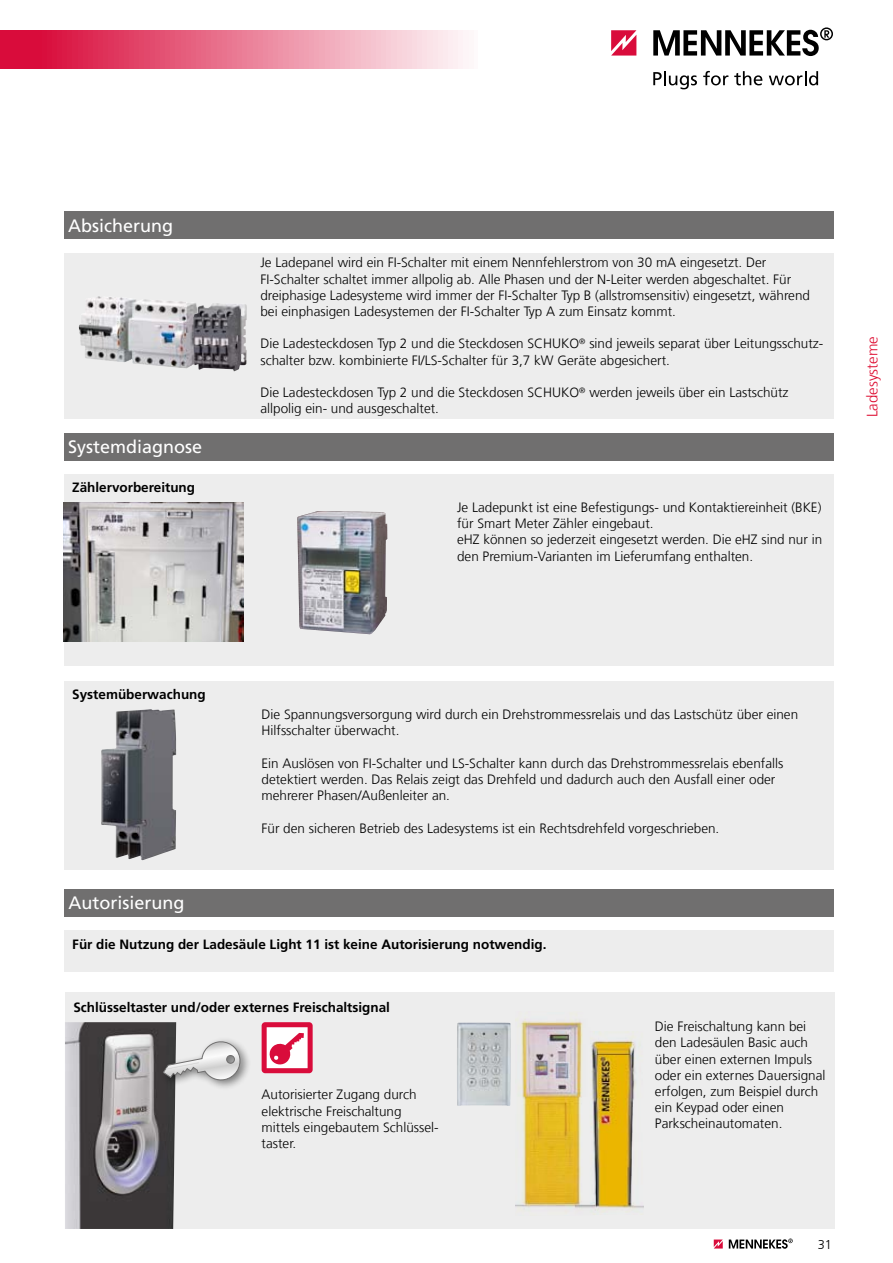
<style>
.page{position:relative;width:893px;height:1263px;background:#fff}
.page>*{position:absolute;margin:0;border:0;box-sizing:border-box;transform-origin:0 0}
.t1{font:18px "Frutiger LT Com";color:#fff}
.t2{font:300 15px "Frutiger LT Com";color:#dd0b2f}
.t3{font:300 13.5px/16.2px "Frutiger LT Com";color:#000}
.t4{font:700 13.5px "Frutiger LT Com";color:#000}
.t5{font:300 12.75px "Frutiger LT Com";color:#000}
</style>
<div class="page">
<svg style="left:611px;top:30px;width:25px;height:26px"></svg>
<svg style="left:653px;top:27px;width:180px;height:29px"></svg>
<svg style="left:653px;top:71px;width:44px;height:18px"></svg>
<svg style="left:703px;top:71px;width:25px;height:14px"></svg>
<svg style="left:734px;top:71px;width:28px;height:14px"></svg>
<svg style="left:769px;top:71px;width:49px;height:14px"></svg>
<svg style="left:714px;top:1239px;width:9px;height:9px"></svg>
<svg style="left:729px;top:1238px;width:64px;height:11px"></svg>
<div style="left:0;top:30px;width:478px;height:39px;background:linear-gradient(to right,#d6002d,#fefbfc)"></div>
<div style="left:64px;top:253px;width:769px;height:166px;background:#ededed"></div>
<div style="left:64px;top:212px;width:769px;height:27px;background:#706f6f"></div>
<img style="left:79px;top:296px;width:114px;height:72px">
<img style="left:193px;top:303px;width:54px;height:68px">
<div style="left:64px;top:474px;width:769px;height:191px;background:#ededed"></div>
<img style="left:64px;top:503px;width:179px;height:138px">
<div style="left:64px;top:433px;width:769px;height:27px;background:#706f6f"></div>
<div style="left:64px;top:681px;width:769px;height:189px;background:#ededed"></div>
<img style="left:297px;top:511px;width:90px;height:123px">
<img style="left:101px;top:709px;width:75px;height:151px">
<div style="left:64px;top:889px;width:769px;height:27px;background:#706f6f"></div>
<div style="left:64px;top:930px;width:769px;height:42px;background:#ededed"></div>
<div style="left:65px;top:993px;width:770px;height:236px;background:#ededed"></div>
<img style="left:594px;top:1032px;width:50px;height:180px">
<img style="left:457px;top:1023px;width:54px;height:83px">
<img style="left:515px;top:1019px;width:79px;height:196px">
<svg style="left:262px;top:1022px;width:51px;height:51px;background:#eb839b"></svg>
<img style="left:65px;top:1022px;width:111px;height:207px">
<div style="left:159px;top:1037px;width:92px;height:54px;background:#000;opacity:.5"></div>
<svg style="left:163px;top:1040px;width:79px;height:41px"></svg>
<h1 class="t1" style="left:68px;top:215px;width:106px">Absicherung</h1>
<h1 class="t1" style="left:68px;top:436px;width:136px">Systemdiagnose</h1>
<p class="t4" style="left:72px;top:479px;width:124px">Zählervorbereitung</p>
<p class="t3" style="left:260px;top:255px;width:551px">Je Ladepanel wird ein FI-Schalter mit einem Nennfehlerstrom von 30 mA eingesetzt. Der FI-Schalter schaltet immer allpolig ab. Alle Phasen und der N-Leiter werden abgeschaltet. Für dreiphasige Ladesysteme wird immer der FI-Schalter Typ B (allstromsensitiv) eingesetzt, während bei einphasigen Ladesystemen der FI-Schalter Typ A zum Einsatz kommt.</p>
<p class="t3" style="left:260px;top:336px;width:564px">Die Ladesteckdosen Typ 2 und die Steckdosen SCHUKO<sup>®</sup> sind jeweils separat über Leitungsschutz&shy;schalter bzw. kombinierte FI/LS-Schalter für 3,7 kW Geräte abgesichert.</p>
<p class="t3" style="left:260px;top:384px;width:530px">Die Ladesteckdosen Typ 2 und die Steckdosen SCHUKO<sup>®</sup> werden jeweils über ein Lastschütz allpolig ein- und ausgeschaltet.</p>
<p class="t3" style="left:457px;top:499px;width:367px">Je Ladepunkt ist eine Befestigungs- und Kontaktiereinheit (BKE) für Smart Meter Zähler eingebaut.<br>eHZ können so jederzeit eingesetzt werden. Die eHZ sind nur in den Premium-Varianten im Lieferumfang enthalten.</p>
<p class="t2" style="left:863px;top:417px;width:82px;rotate:-90deg">Ladesysteme</p>
<p class="t4" style="left:72px;top:686px;width:135px">Systemüberwachung</p>
<p class="t3" style="left:261px;top:706px;width:538px">Die Spannungsversorgung wird durch ein Drehstrommessrelais und das Lastschütz über einen<br>Hilfsschalter überwacht.</p>
<p class="t3" style="left:261px;top:755px;width:523px">Ein Auslösen von FI-Schalter und LS-Schalter kann durch das Drehstrommessrelais ebenfalls detektiert werden. Das Relais zeigt das Drehfeld und dadurch auch den Ausfall einer oder mehrerer Phasen/Außenleiter an.</p>
<p class="t3" style="left:261px;top:820px;width:459px">Für den sicheren Betrieb des Ladesystems ist ein Rechtsdrehfeld vorgeschrieben.</p>
<h1 class="t1" style="left:68px;top:892px;width:118px">Autorisierung</h1>
<p class="t4" style="left:72px;top:936px;width:476px">Für die Nutzung der Ladesäule Light 11 ist keine Autorisierung notwendig.</p>
<p class="t4" style="left:73px;top:999px;width:318px">Schlüsseltaster und/oder externes Freischaltsignal</p>
<p class="t3" style="left:262px;top:1086px;width:177px">Autorisierter Zugang durch elektrische Freischaltung mittels eingebautem Schlüssel&shy;taster.</p>
<p class="t3" style="left:655px;top:1018px;width:172px">Die Freischaltung kann bei den Ladesäulen Basic auch über einen externen Impuls oder ein externes Dauersignal erfolgen, zum Beispiel durch ein Keypad oder einen<br>Parkscheinautomaten.</p>
<p class="t5" style="left:818px;top:1237px;width:16px">31</p>
</div>
